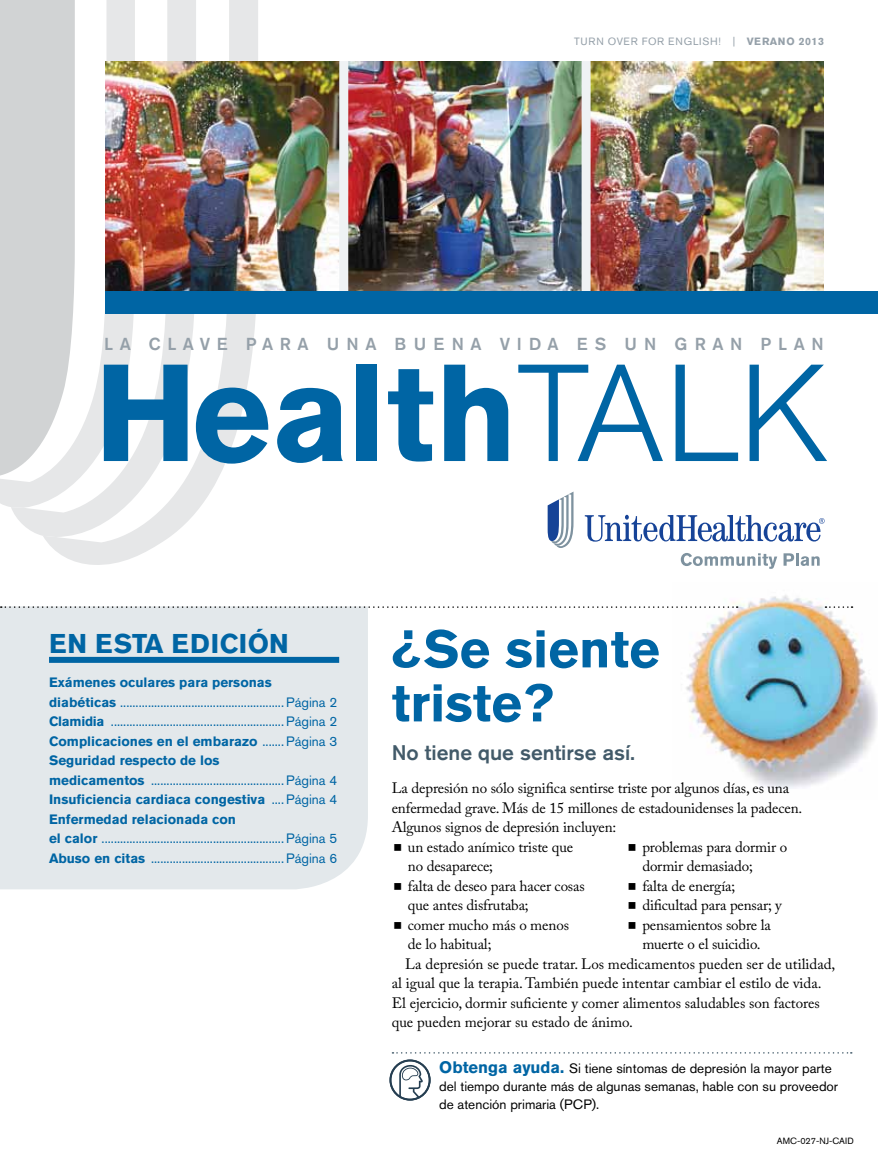
<style>
.page{position:relative;width:878px;height:1161px;background:#fff}
.page>*{position:absolute;margin:0;border:0;box-sizing:border-box;transform-origin:0 0}
.t1{font:700 136.5px "Akzidenz Grotesk BE";color:#0065a4}
.t2{font:700 52.5px/54px "Akzidenz Grotesk BE";color:#0065a4}
.t3{font:700 27px "Akzidenz Grotesk BE";letter-spacing:.02em;color:#0065a4}
.t4{font:500 21px "Akzidenz Grotesk BE";color:#425a69}
.t5{font:500 17.25px "Akzidenz Grotesk BE";letter-spacing:.38em;color:#95a0a9}
.t6{font:15px "Adobe Caslon Pro";letter-spacing:-.01em;color:#000}
.t7{font:13.5px/19.5px "Akzidenz Grotesk BE";color:#0065a4}
.t8{font:13.5px/18px "Akzidenz Grotesk BE";color:#000}
.t9{font:10.5px "Akzidenz Grotesk BE";letter-spacing:.09em;color:#95a0a9}
.t10{font:9px "Akzidenz Grotesk BE";color:#000}
.s1{font-weight:700}
.s2{font-weight:300}
.s3{font-weight:700;font-size:16.5px;color:#0065a4}
</style>
<div class="page">
<div style="left:0;top:606px;width:368px;height:283px;background:#e3e8eb"></div>
<div style="left:49px;top:657px;width:290px;height:6px;background:#0065a4"></div>
<img style="left:686px;top:595px;width:192px;height:194px">
<svg style="left:1px;top:606px;width:736px;height:2px"></svg>
<svg style="left:825px;top:606px;width:27px;height:2px"></svg>
<svg style="left:389px;top:1052px;width:462px;height:49px"></svg>
<div style="left:0;top:0;width:11px;height:507px;background:#d1d3d4"></div>
<svg style="left:11px;top:0;width:32px;height:536px;background:#d5d7d8"></svg>
<svg style="left:43px;top:0;width:215px;height:565px"></svg>
<svg style="left:584px;top:515px;width:240px;height:27px"></svg>
<svg style="left:547px;top:492px;width:26px;height:56px"></svg>
<svg style="left:680px;top:553px;width:97px;height:16px"></svg>
<svg style="left:783px;top:553px;width:36px;height:13px"></svg>
<img style="left:106px;top:61px;width:233px;height:230px">
<img style="left:348px;top:61px;width:233px;height:230px">
<img style="left:590px;top:61px;width:234px;height:230px">
<div style="left:339px;top:61px;width:9px;height:242px;background:#eff2f4"></div>
<div style="left:581px;top:61px;width:9px;height:242px;background:#eff2f4"></div>
<div style="left:106px;top:291px;width:772px;height:23px;background:#0065a4"></div>
<p class="t9" style="left:574px;top:35px;width:251px">Tu rn over for eng lish ! | <span class="s1">Verano 2013</span></p>
<p class="t5" style="left:104px;top:333px;width:14px">LA</p>
<p class="t5" style="left:149px;top:333px;width:676px">CLAVE PARA UNA BUENA VIDA ES UN GRAN PLAN</p>
<p class="t1" style="left:94px;top:334px;width:736px">Health<span class="s2">TALK</span></p>
<p class="t3" style="left:49px;top:628px;width:158px">En esta edició</p>
<p class="t3" style="left:269px;top:628px;width:21px">n</p>
<p class="t7" style="left:49px;top:673px;width:290px"><span class="s1">Exámenes oculares para personas diabéticas</span> ..................................................... Página 2<br><span class="s1">Clamidia</span> ........................................................ Página 2<br><span class="s1">Complicaciones en el embarazo</span> ....... Página 3<br><span class="s1">Seguridad respecto de los<br>medicamentos</span> ........................................... Página 4<br><span class="s1">Insuficiencia cardiaca congestiva</span> .... Página 4<br><span class="s1">Enfermedad relacionada con<br>el calor</span> ........................................................... Página 5<br><span class="s1">Abuso en citas</span> ........................................... Página 6</p>
<p class="t2" style="left:392px;top:622px;width:269px">¿Se siente triste?</p>
<p class="t4" style="left:392px;top:740px;width:244px">NO TIENE QUE SENTIRSE ASÍ.</p>
<p class="t6" style="left:392px;top:779px;width:399px">La depresión no sólo significa sentirse triste por algunos días, es una</p>
<p class="t6" style="left:392px;top:799px;width:412px">enfermedad grave. Más de 15 millones de estadounidenses la padecen.</p>
<p class="t6" style="left:392px;top:818px;width:226px">Algunos signos de depresión incluyen:</p>
<p class="t6" style="left:408px;top:838px;width:167px">un estado anímico triste que</p>
<p class="t6" style="left:408px;top:857px;width:87px">no desaparece;</p>
<p class="t6" style="left:408px;top:877px;width:178px">falta de deseo para hacer cosas</p>
<p class="t6" style="left:408px;top:896px;width:122px">que antes disfrutaba;</p>
<p class="t6" style="left:408px;top:916px;width:162px">comer mucho más o menos</p>
<p class="t6" style="left:408px;top:935px;width:85px">de lo habitual;</p>
<p class="t6" style="left:642px;top:838px;width:146px">problemas para dormir o</p>
<p class="t6" style="left:642px;top:857px;width:112px">dormir demasiado;</p>
<p class="t6" style="left:642px;top:877px;width:94px">falta de energía;</p>
<p class="t6" style="left:642px;top:896px;width:141px">dificultad para pensar; y</p>
<p class="t6" style="left:642px;top:916px;width:130px">pensamientos sobre la</p>
<p class="t6" style="left:642px;top:935px;width:120px">muerte o el suicidio.</p>
<p class="t6" style="left:405px;top:955px;width:431px">La depresión se puede tratar. Los medicamentos pueden ser de utilidad,</p>
<p class="t6" style="left:392px;top:974px;width:431px">al igual que la terapia. También puede intentar cambiar el estilo de vida.</p>
<p class="t6" style="left:392px;top:994px;width:429px">El ejercicio, dormir suficiente y comer alimentos saludables son factores</p>
<p class="t6" style="left:392px;top:1013px;width:243px">que pueden mejorar su estado de ánimo.</p>
<p class="t8" style="left:439px;top:1059px;width:400px"><span class="s3">Obtenga ayuda.</span> Si tiene síntomas de depresión la mayor parte del tiempo durante más de algunas semanas, hable con su proveedor de atención primaria (PCP).</p>
<p class="t10" style="left:776px;top:1136px;width:78px">AMC-027-NJ-CAID</p>
</div>
